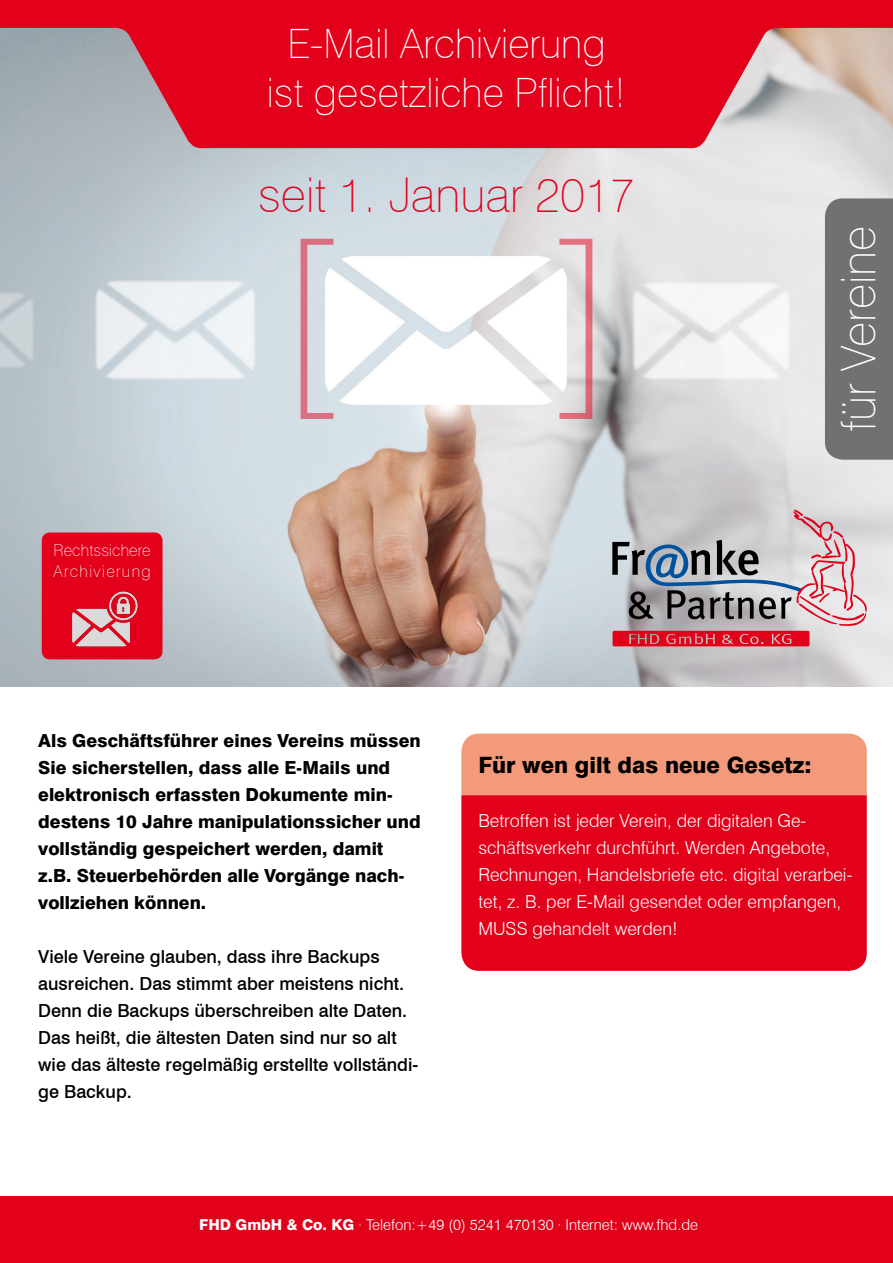
<style>
.page{position:relative;width:893px;height:1263px;background:#fff}
.page>*{position:absolute;margin:0;border:0;box-sizing:border-box;transform-origin:0 0}
.t1{font:100 48px "Swiss 721 BT";color:#e2001a}
.t2{font:100 48px "Swiss 721 BT";color:#fff}
.t3{font:100 40.5px "Swiss 721 BT";color:#fff}
.t4{font:800 22.5px "Swiss 721 BT";color:#000}
.t5{font:800 18px/27px "Swiss 721 BT";color:#000}
.t6{font:500 18px/27px "Swiss 721 BT";color:#000}
.t7{font:300 18px/27px "Swiss 721 BT";color:#fff}
.t8{font:100 16.2px/21.3px "Swiss 721 BT";letter-spacing:.005em;color:#fff}
.t9{font:300 15px "Swiss 721 BT";color:#fff}
.s1{font-weight:800}
</style>
<div class="page">
<img style="left:0;top:148px;width:893px;height:539px">
<div style="left:825px;top:198px;width:68px;height:262px;background:#707172"></div>
<div style="left:461px;top:733px;width:406px;height:62px;background:#f29a79"></div>
<div style="left:461px;top:795px;width:406px;height:176px;background:#e2001a"></div>
<svg style="left:612px;top:509px;width:255px;height:137px"></svg>
<div style="left:0;top:1196px;width:893px;height:67px;background:#e2001a"></div>
<svg style="left:0;top:0;width:893px;height:148px;fill:#e2001a"></svg>
<svg style="left:301px;top:239px;width:291px;height:180px"></svg>
<div style="left:42px;top:532px;width:121px;height:127px;background:#e2001a;border-radius:8px"></div>
<img style="left:72px;top:591px;width:66px;height:56px">
<p class="t3" style="left:287px;top:19px;width:320px">E-Mail Archivierung</p>
<p class="t3" style="left:267px;top:68px;width:361px">ist gesetzliche Pflicht!</p>
<p class="t1" style="left:258px;top:166px;width:379px">seit 1. Januar 2017</p>
<p class="t8" style="left:54px;top:539px;width:99px">Rechtssichere<br>Archivierung</p>
<p class="t2" style="left:829px;top:432px;width:208px;rotate:-90deg">für Vereine</p>
<p class="t5" style="left:38px;top:727px;width:384px">Als Geschäftsführer eines Vereins müssen Sie sicherstellen, dass alle E-Mails und elektronisch erfassten Dokumente min&shy;destens 10 Jahre manipulationssicher und vollständig gespeichert werden, damit z.B. Steuerbehörden alle Vorgänge nach&shy;vollziehen können.</p>
<p class="t6" style="left:38px;top:943px;width:382px">Viele Vereine glauben, dass ihre Backups ausreichen. Das stimmt aber meistens nicht.<br>Denn die Backups überschreiben alte Daten.<br>Das heißt, die ältesten Daten sind nur so alt wie das älteste regelmäßig erstellte vollständi&shy;ge Backup.</p>
<p class="t4" style="left:478px;top:752px;width:335px">Für wen gilt das neue Gesetz:</p>
<p class="t7" style="left:478px;top:807px;width:376px">Betroffen ist jeder Verein, der digitalen Ge&shy;schäftsverkehr durchführt. Werden Angebote, Rechnungen, Handelsbriefe etc. digital verarbei&shy;tet, z. B. per E-Mail gesendet oder empfangen, MUSS gehandelt werden!</p>
<p class="t9" style="left:199px;top:1216px;width:500px"><span class="s1">FHD GmbH &amp; Co. KG</span> · Telefon:+49 (0) 5241 470130 · Internet: www.fhd.de</p>
</div>
